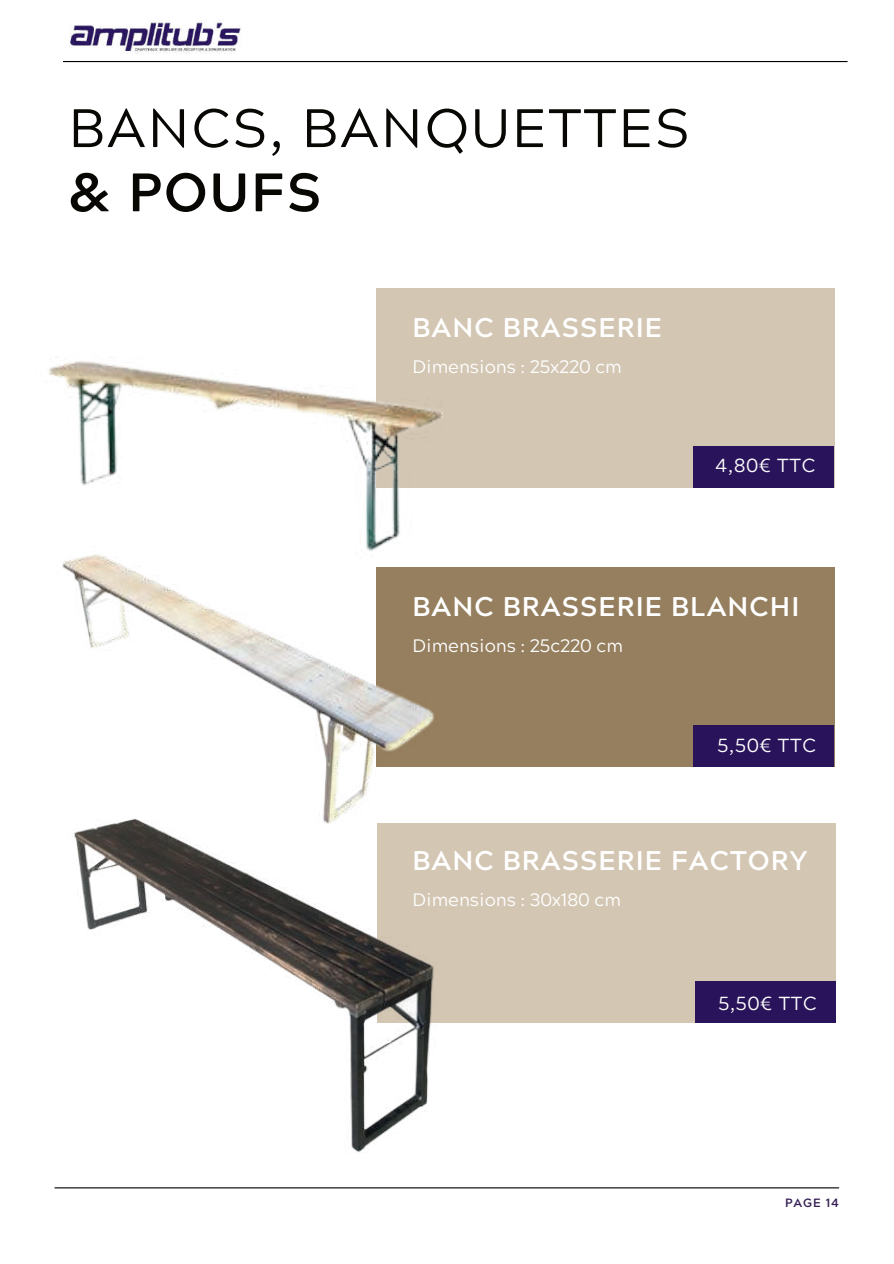
<style>
.page{position:relative;width:894px;height:1264px;background:#fff}
.page>*{position:absolute;margin:0;border:0;box-sizing:border-box;transform-origin:0 0}
.t1{font:54px "Acherus Grotesque";letter-spacing:.04em;color:#080704}
.t2{font:700 54px "Acherus Grotesque";letter-spacing:.04em;color:#080704}
.t3{font:700 27px "Acherus Grotesque";letter-spacing:.04em;color:#fff}
.t4{font:18.9px "Acherus Grotesque";letter-spacing:.04em;color:#fff}
.t5{font:18px "Acherus Grotesque";color:#fff}
.t6{font:700 12px "Acherus Grotesque";letter-spacing:.08em;color:#341e54}
</style>
<div class="page">
<hr style="left:63px;top:61px;width:784px;height:1px;background:#000">
<hr style="left:55px;top:1187px;width:783px;height:1px;background:#000">
<div style="left:377px;top:823px;width:458px;height:200px;background:#d3c6b3"></div>
<img style="left:74px;top:836px;width:360px;height:316px">
<div style="left:375px;top:567px;width:459px;height:199px;background:#957f5e"></div>
<img style="left:62px;top:566px;width:384px;height:270px">
<div style="left:375px;top:288px;width:459px;height:200px;background:#d3c6b3"></div>
<img style="left:49px;top:326px;width:393px;height:240px">
<div style="left:693px;top:446px;width:140px;height:42px;background:#29145b"></div>
<div style="left:693px;top:725px;width:140px;height:41px;background:#29145b"></div>
<div style="left:695px;top:981px;width:140px;height:42px;background:#29145b"></div>
<img style="left:70px;top:22px;width:171px;height:32px">
<h1 class="t1" style="left:69px;top:83px;width:622px">BANCS, BANQUETTES</h1>
<h1 class="t2" style="left:69px;top:146px;width:254px">&amp; POUFS</h1>
<h2 class="t3" style="left:412px;top:304px;width:251px">BANC BRASSERIE</h2>
<p class="t5" style="left:412px;top:351px;width:211px">Dimensions : 25x220 cm</p>
<p class="t4" style="left:715px;top:449px;width:102px">4,80€ TTC</p>
<h2 class="t3" style="left:412px;top:583px;width:388px">BANC BRASSERIE BLANCHI</h2>
<p class="t5" style="left:412px;top:630px;width:212px">Dimensions : 25c220 cm</p>
<p class="t4" style="left:717px;top:729px;width:100px">5,50€ TTC</p>
<h2 class="t3" style="left:412px;top:837px;width:396px">BANC BRASSERIE FACTORY</h2>
<p class="t5" style="left:412px;top:884px;width:210px">Dimensions : 30x180 cm</p>
<p class="t4" style="left:718px;top:987px;width:100px">5,50€ TTC</p>
<p class="t6" style="left:784px;top:1192px;width:55px">PAGE 14</p>
</div>
